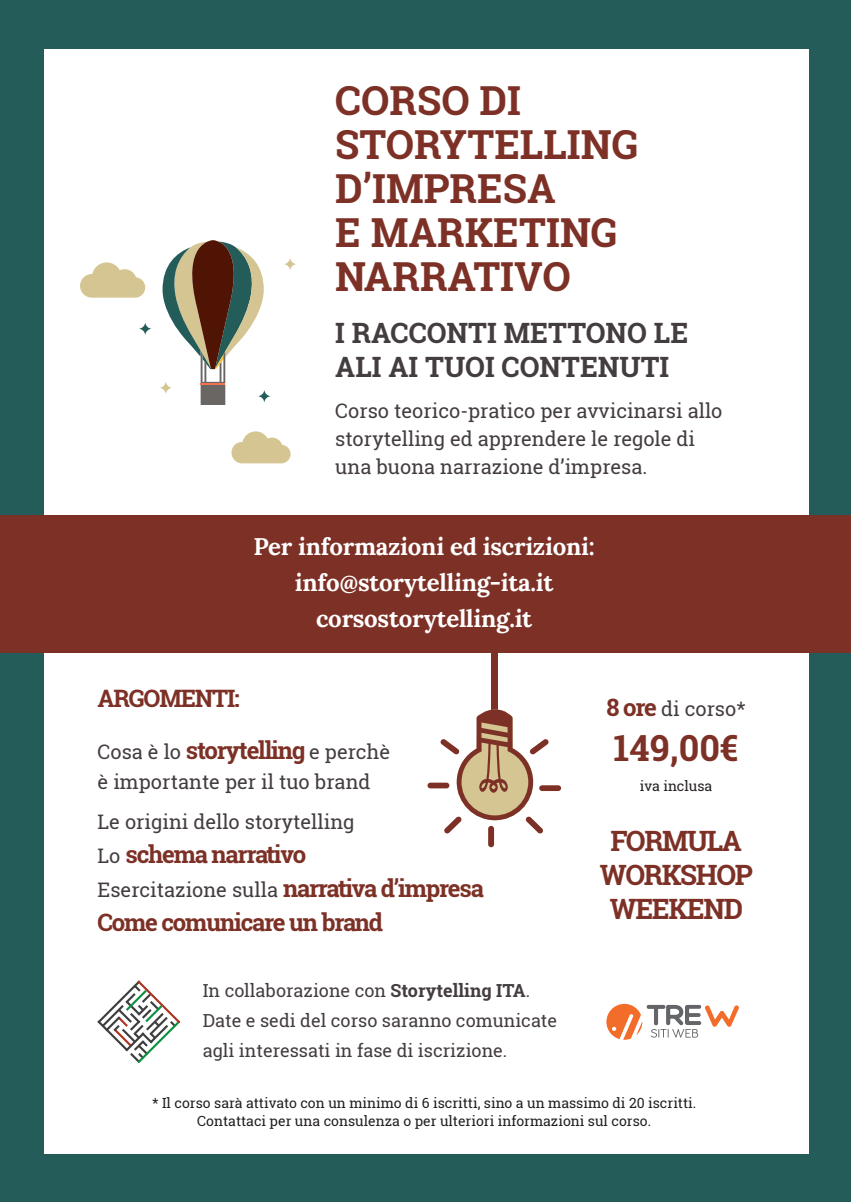
<style>
.page{position:relative;width:851px;height:1202px;background:#fff}
.page>*{position:absolute;margin:0;border:0;box-sizing:border-box;transform-origin:0 0}
.t1{font:700 40px/44px "Roboto Slab";color:#7d3126}
.t2{font:700 36px "Roboto Slab";color:#7d3126}
.t3{font:700 28px/33.6px "Roboto Slab";color:#443d40}
.t4{font:700 28px/34px "Roboto Slab";letter-spacing:-.05em;color:#7d3126;text-align:center}
.t5{font:700 24px/36px "Lora";letter-spacing:-.01em;color:#fff;text-align:center}
.t6{font:700 24px "Roboto Slab";letter-spacing:-.05em;color:#7d3126}
.t7{font:20px/28px "Roboto Slab";color:#443d40}
.t8{font:18px/30px "Roboto Slab";color:#443d40}
.t9{font:14px/18px "Roboto Slab";color:#231f20;text-align:center}
.s1{font-weight:700;font-size:24px;color:#7d3126}
.s2{font-weight:400;font-size:20px;color:#443d40}
.s3{font-weight:700}
</style>
<div class="page">
<div style="left:0;top:0;width:850px;height:1202px;background:#245c5a"></div>
<div style="left:44px;top:49px;width:764px;height:1104px;background:#fff"></div>
<svg style="left:606px;top:1004px;width:133px;height:36px"></svg>
<svg style="left:97px;top:980px;width:83px;height:83px"></svg>
<svg style="left:257px;top:389px;width:14px;height:14px"></svg>
<svg style="left:162px;top:240px;width:102px;height:165px"></svg>
<svg style="left:231px;top:431px;width:59px;height:32px"></svg>
<svg style="left:80px;top:262px;width:65px;height:36px"></svg>
<svg style="left:138px;top:322px;width:14px;height:14px"></svg>
<svg style="left:159px;top:381px;width:14px;height:14px"></svg>
<svg style="left:283px;top:257px;width:14px;height:14px"></svg>
<div style="left:491px;top:651px;width:6px;height:85px;background:#7d3126"></div>
<div style="left:539px;top:785px;width:22px;height:6px;background:#7d3126;border-radius:3px"></div>
<div style="left:488px;top:826px;width:6px;height:21px;background:#7d3126;border-radius:3px"></div>
<div style="left:427px;top:783px;width:22px;height:5px;background:#7d3126;border-radius:3px"></div>
<svg style="left:440px;top:709px;width:109px;height:125px"></svg>
<div style="left:0;top:515px;width:850px;height:138px;background:#7d3126"></div>
<h1 class="t1" style="left:335px;top:78px;width:304px">CORSO DI<br>STORYTELLING<br>D’IMPRESA<br>E MARKETING<br>NARRATIVO</h1>
<h3 class="t3" style="left:335px;top:316px;width:354px">I RACCONTI METTONO LE<br>ALI AI TUOI CONTENUTI</h3>
<p class="t7" style="left:335px;top:397px;width:388px">Corso teorico-pratico per avvicinarsi allo storytelling ed apprendere le regole di una buona narrazione d’impresa.</p>
<p class="t5" style="left:253px;top:528px;width:342px">Per informazioni ed iscrizioni: info@storytelling-ita.it corsostorytelling.it</p>
<p class="t6" style="left:98px;top:682px;width:144px">ARGOMENTI:</p>
<p class="t7" style="left:606px;top:694px;width:141px"><span class="s1">8 ore</span> di corso*</p>
<h2 class="t2" style="left:613px;top:723px;width:126px">149,00€</h2>
<p class="t9" style="left:639px;top:776px;width:74px">iva inclusa</p>
<p class="t7" style="left:98px;top:736px;width:294px;line-height:30px">Cosa è lo <span class="s1">storytelling</span> e perchè è importante per il tuo brand</p>
<p class="t7" style="left:98px;top:807px;width:258px">Le origini dello storytelling</p>
<p class="t6" style="left:98px;top:837px;width:210px"><span class="s2">Lo</span> schema narrativo</p>
<p class="t7" style="left:98px;top:875px;width:388px">Esercitazione sulla <span class="s1">narrativa d’impresa</span></p>
<p class="t6" style="left:98px;top:905px;width:287px">Come comunicare un brand</p>
<h3 class="t4" style="left:599px;top:824px;width:154px">FORMULA<br>WORKSHOP<br>WEEKEND</h3>
<p class="t8" style="left:203px;top:975px;width:356px">In collaborazione con <span class="s3">Storytelling ITA</span>.<br>Date e sedi del corso saranno comunicate agli interessati in fase di iscrizione.</p>
<p class="t9" style="left:152px;top:1094px;width:545px">* Il corso sarà attivato con un minimo di 6 iscritti, sino a un massimo di 20 iscritti.<br>Contattaci per una consulenza o per ulteriori informazioni sul corso.</p>
</div>
